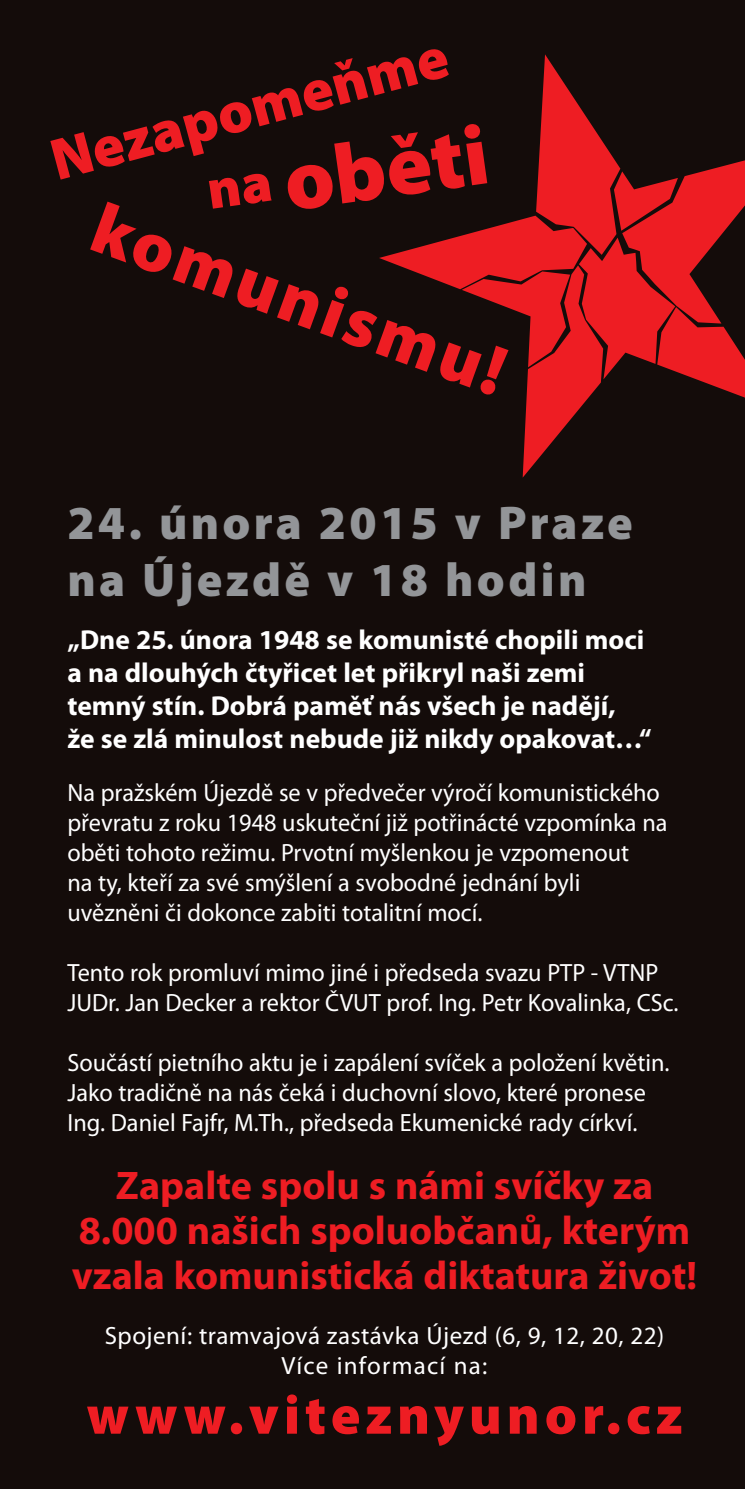
<style>
.page{position:relative;width:745px;height:1489px;background:#fff}
.page>*{position:absolute;margin:0;border:0;box-sizing:border-box;transform-origin:0 0}
.Norm_ln{font:900 85px "Myriad Pro";color:#ee1d23}
.Norm_ln-2{font:900 71.75px "Myriad Pro";color:#ee1d23}
.Norm_ln-3{font:900 59.25px "Myriad Pro";color:#ee1d23}
.Norm_ln-4{font:900 55px "Myriad Pro";letter-spacing:.09em;color:#ee1d23}
.Norm_ln-5{font:900 47.5px "Myriad Pro";letter-spacing:.07em;color:#939598}
.Norm_ln-6{font:700 40px/45px "Myriad Pro";color:#ee1d23;text-align:center}
.Norm_ln-7{font:700 27.5px/33px "Myriad Pro";color:#fff}
.Norm_ln-8{font:25px/30px "Myriad Pro";color:#fff}
.Norm_ln-9{font:25px "Myriad Pro";letter-spacing:.02em;color:#fff}
.Norm_ln-10{font:25px "Myriad Pro";letter-spacing:.05em;color:#fff}
</style>
<div class="page">
<div style="left:0;top:0;width:744px;height:1488px;background:#140c0a"></div>
<svg style="left:379px;top:54px;width:365px;height:423px"></svg>
<p class="Norm_ln-3" style="left:42px;top:123px;width:410px;rotate:-15deg">Nezapomeňme</p>
<p class="Norm_ln" style="left:199px;top:137px;width:284px;rotate:-8deg"><sup>na</sup> oběti</p>
<p class="Norm_ln-2" style="left:111px;top:180px;width:436px;rotate:20deg">komunismu!</p>
<p class="Norm_ln-5" style="left:67px;top:491px;width:566px">24. února 2015 v Praze</p>
<p class="Norm_ln-5" style="left:67px;top:548px;width:520px">na Újezdě v 18 hodin</p>
<p class="Norm_ln-7" style="left:67px;top:622px;width:578px">„Dne 25. února 1948 se komunisté chopili moci</p>
<p class="Norm_ln-7" style="left:67px;top:655px;width:519px">a na dlouhých čtyřicet let přikryl naši zemi</p>
<p class="Norm_ln-7" style="left:67px;top:688px;width:585px">temný stín. Dobrá paměť nás všech je nadějí,<br>že se zlá minulost nebude již nikdy opakovat…“</p>
<p class="Norm_ln-8" style="left:67px;top:777px;width:601px">Na pražském Újezdě se v předvečer výročí komunistického převratu z roku 1948 uskuteční již potřinácté vzpomínka na oběti tohoto režimu. Prvotní myšlenkou je vzpomenout<br>na ty, kteří za své smýšlení a svobodné jednání byli uvězněni či dokonce zabiti totalitní mocí.</p>
<p class="Norm_ln-8" style="left:67px;top:957px;width:612px">Tento rok promluví mimo jiné i předseda svazu PTP - VTNP<br>JUDr. Jan Decker a rektor ČVUT prof. Ing. Petr Kovalinka, CSc.</p>
<p class="Norm_ln-8" style="left:67px;top:1047px;width:603px">Součástí pietního aktu je i zapálení svíček a položení květin.<br>Jako tradičně na nás čeká i duchovní slovo, které pronese<br>Ing. Daniel Fajfr, M.Th., předseda Ekumenické rady církví.</p>
<p class="Norm_ln-6" style="left:72px;top:1161px;width:626px">Zapalte spolu s námi svíčky za<br>8.000 našich spoluobčanů, kterým vzala komunistická diktatura život!</p>
<p class="Norm_ln-9" style="left:105px;top:1319px;width:560px">Spojení: tramvajová zastávka Újezd (6, 9, 12, 20, 22)</p>
<p class="Norm_ln-10" style="left:281px;top:1349px;width:207px">Více informací na:</p>
<p class="Norm_ln-4" style="left:86px;top:1378px;width:597px">www.viteznyunor.cz</p>
</div>
